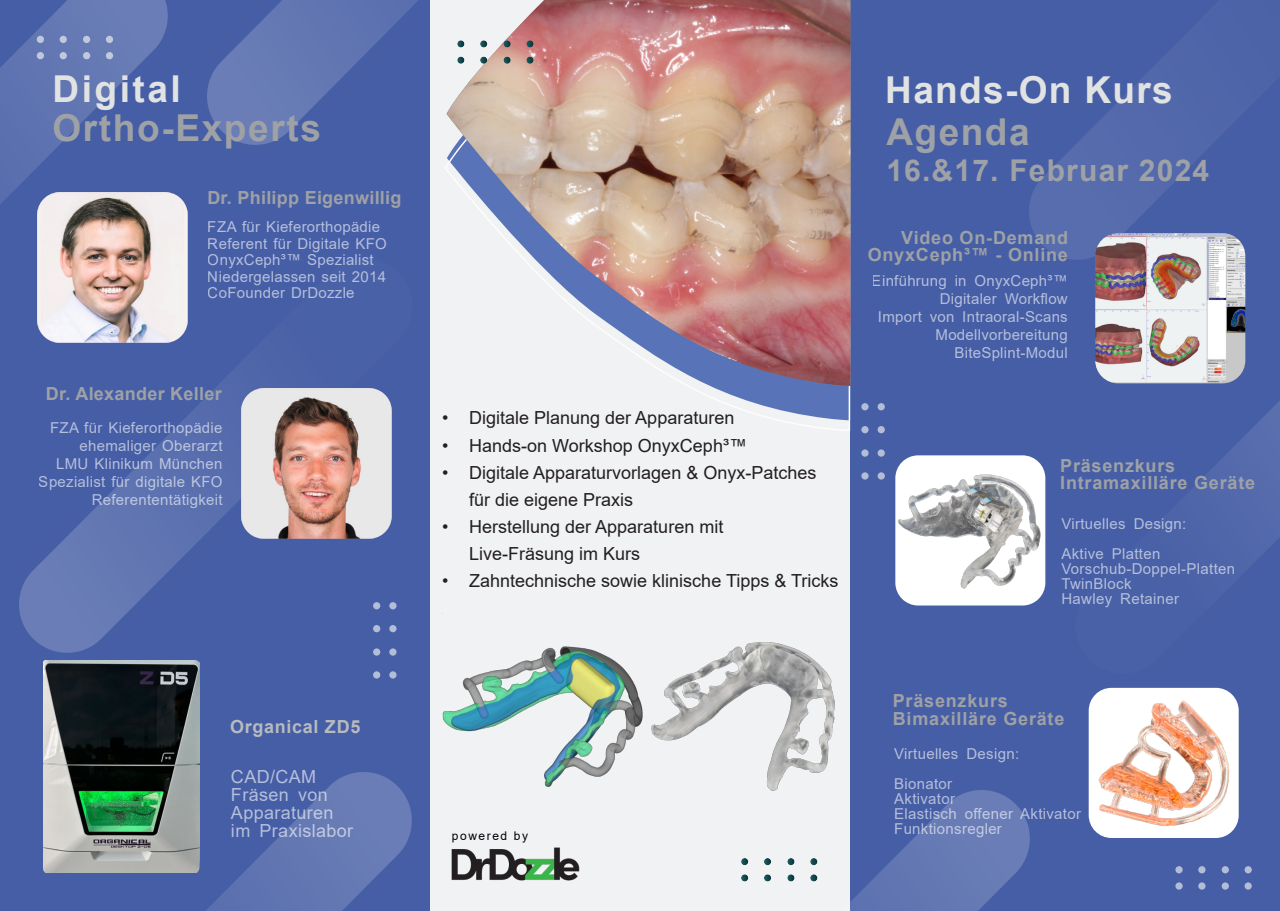
<style>
.page{position:relative;width:1280px;height:911px;background:#fff}
.page>*{position:absolute;margin:0;border:0;box-sizing:border-box;transform-origin:0 0}
.t1{font:700 37.05px "Arial";letter-spacing:.045em;color:#9ea1a5}
.t2{font:700 37.05px "Arial";letter-spacing:.035em;color:#e1e2e2}
.t3{font:700 37.05px "Arial";letter-spacing:.07em;color:#e1e2e2}
.t4{font:700 30px "Arial";letter-spacing:.04em;color:#9ea1a5}
.t5{font:18px/27px "Arial";color:#231f20}
.t6{font:700 18px/16.5px "Arial";letter-spacing:.045em;color:#9ea1a5}
.t7{font:18px/18px "Arial";letter-spacing:.02em;color:#fff}
.t8{font:700 18px "Arial";letter-spacing:.015em;color:#9ea1a5}
.t9{font:700 18px "Arial";letter-spacing:.04em;color:#b8bbbe}
.t10{font:15px/18px "Arial";letter-spacing:.02em;color:#fff}
.t11{font:12px "Arial";letter-spacing:.13em;color:#000208}
</style>
<div class="page">
<div style="left:0;top:0;width:1280px;height:910px;background:#f0f2f3"></div>
<div style="left:850px;top:0;width:430px;height:910px;background:#465ea5"></div>
<div style="left:0;top:0;width:429px;height:910px;background:#465ea5"></div>
<img style="left:207px;top:772px;width:204px;height:138px">
<img style="left:0;top:0;width:168px;height:204px">
<img style="left:850px;top:790px;width:179px;height:120px">
<img style="left:1202px;top:401px;width:78px;height:158px">
<img style="left:208px;top:0;width:210px;height:144px">
<img style="left:19px;top:259px;width:356px;height:392px">
<img style="left:1029px;top:66px;width:217px;height:193px">
<svg style="left:1175px;top:866px;width:77px;height:23px"></svg>
<svg style="left:861px;top:403px;width:24px;height:76px"></svg>
<svg style="left:445px;top:113px;width:405px;height:318px"></svg>
<svg style="left:810px;top:873px;width:7px;height:8px"></svg>
<svg style="left:787px;top:873px;width:8px;height:8px"></svg>
<svg style="left:764px;top:873px;width:7px;height:8px"></svg>
<svg style="left:741px;top:873px;width:7px;height:8px"></svg>
<svg style="left:810px;top:857px;width:7px;height:7px"></svg>
<svg style="left:787px;top:857px;width:8px;height:7px"></svg>
<svg style="left:764px;top:857px;width:7px;height:7px"></svg>
<svg style="left:741px;top:857px;width:7px;height:7px"></svg>
<svg style="left:37px;top:36px;width:76px;height:23px;background:#7587bb"></svg>
<svg style="left:373px;top:602px;width:24px;height:76px"></svg>
<img style="left:447px;top:0;width:403px;height:386px">
<img style="left:442px;top:646px;width:201px;height:141px">
<img style="left:451px;top:847px;width:129px;height:34px">
<img style="left:38px;top:192px;width:150px;height:150px">
<img style="left:242px;top:388px;width:150px;height:150px">
<div style="left:1089px;top:687px;width:150px;height:150px;background:#fff;border-radius:23px"></div>
<div style="left:895px;top:455px;width:150px;height:150px;background:#fff;border-radius:23px"></div>
<img style="left:1095px;top:233px;width:150px;height:150px;border-radius:23px">
<img style="left:651px;top:642px;width:184px;height:149px">
<img style="left:895px;top:470px;width:150px;height:120px">
<img style="left:1091px;top:693px;width:145px;height:138px">
<img style="left:43px;top:660px;width:156px;height:212px">
<svg style="left:526px;top:57px;width:8px;height:7px"></svg>
<svg style="left:503px;top:57px;width:8px;height:7px"></svg>
<div style="left:480px;top:57px;width:7px;height:7px;background:#124a4e;border-radius:50%"></div>
<div style="left:457px;top:57px;width:7px;height:7px;background:#134b4f;border-radius:50%"></div>
<svg style="left:526px;top:40px;width:8px;height:8px"></svg>
<svg style="left:503px;top:40px;width:8px;height:8px"></svg>
<svg style="left:480px;top:40px;width:7px;height:8px"></svg>
<svg style="left:457px;top:40px;width:7px;height:8px"></svg>
<h1 class="t3" style="left:52px;top:63px;width:130px">Digital</h1>
<h1 class="t1" style="left:52px;top:102px;width:270px">Ortho-Experts</h1>
<p class="t8" style="left:207px;top:185px;width:196px">Dr. Philipp Eigenwillig</p>
<p class="t10" style="left:208px;top:219px;width:181px;line-height:16.5px">FZA für Kieferorthopädie<br>Referent für Digitale KFO<br>OnyxCeph³™ Spezialist<br>Niedergelassen seit 2014<br>CoFounder DrDozzle</p>
<p class="t8" style="left:46px;top:381px;width:177px">Dr. Alexander Keller</p>
<p class="t10" style="left:39px;top:418px;width:185px;text-align:right">FZA für Kieferorthopädie ehemaliger Oberarzt<br>LMU Klinikum München<br>Spezialist für digitale KFO<br>Referententätigkeit</p>
<p class="t9" style="left:230px;top:713px;width:132px">Organical ZD5</p>
<p class="t7" style="left:231px;top:767px;width:124px">CAD/CAM<br>Fräsen von<br>Apparaturen im Praxislabor</p>
<p class="t5" style="left:442px;top:404px;width:294px">• Digitale Planung der Apparaturen</p>
<p class="t5" style="left:442px;top:431px;width:306px">• Hands-on Workshop OnyxCeph³™</p>
<p class="t5" style="left:469px;top:458px;width:349px;text-indent:-27px">• Digitale Apparaturvorlagen &amp; Onyx-Patches für die eigene Praxis</p>
<p class="t5" style="left:469px;top:512px;width:256px;text-indent:-27px">• Herstellung der Apparaturen mit<br>Live-Fräsung im Kurs</p>
<p class="t5" style="left:442px;top:566px;width:398px">• Zahntechnische sowie klinische Tipps &amp; Tricks</p>
<h1 class="t2" style="left:885px;top:64px;width:289px">Hands-On Kurs</h1>
<h1 class="t1" style="left:886px;top:106px;width:145px">Agenda</h1>
<h2 class="t4" style="left:886px;top:149px;width:324px">16.&amp;17. Februar 2024</h2>
<p class="t6" style="left:868px;top:230px;width:202px;text-align:right">Video On-Demand<br>OnyxCeph³™ - Online</p>
<p class="t10" style="left:872px;top:271px;width:197px;text-align:right">Einführung in OnyxCeph³™<br>Digitaler Workflow<br>Import von Intraoral-Scans<br>Modellvorbereitung<br>BiteSplint-Modul</p>
<p class="t6" style="left:1060px;top:458px;width:196px">Präsenzkurs<br>Intramaxilläre Geräte</p>
<p class="t10" style="left:1061px;top:508px;width:126px;line-height:30px">Virtuelles Design:<br>Aktive Platten</p>
<p class="t10" style="left:1061px;top:561px;width:175px;line-height:15px">Vorschub-Doppel-Platten<br>TwinBlock<br>Hawley Retainer</p>
<p class="t11" style="left:452px;top:827px;width:78px">powered by</p>
<p class="t6" style="left:893px;top:692px;width:173px;line-height:18px">Präsenzkurs<br>Bimaxilläre Geräte</p>
<p class="t10" style="left:894px;top:738px;width:126px;line-height:30px">Virtuelles Design:<br>Bionator</p>
<p class="t10" style="left:894px;top:791px;width:188px;line-height:15px">Aktivator<br>Elastisch offener Aktivator<br>Funktionsregler</p>
</div>
